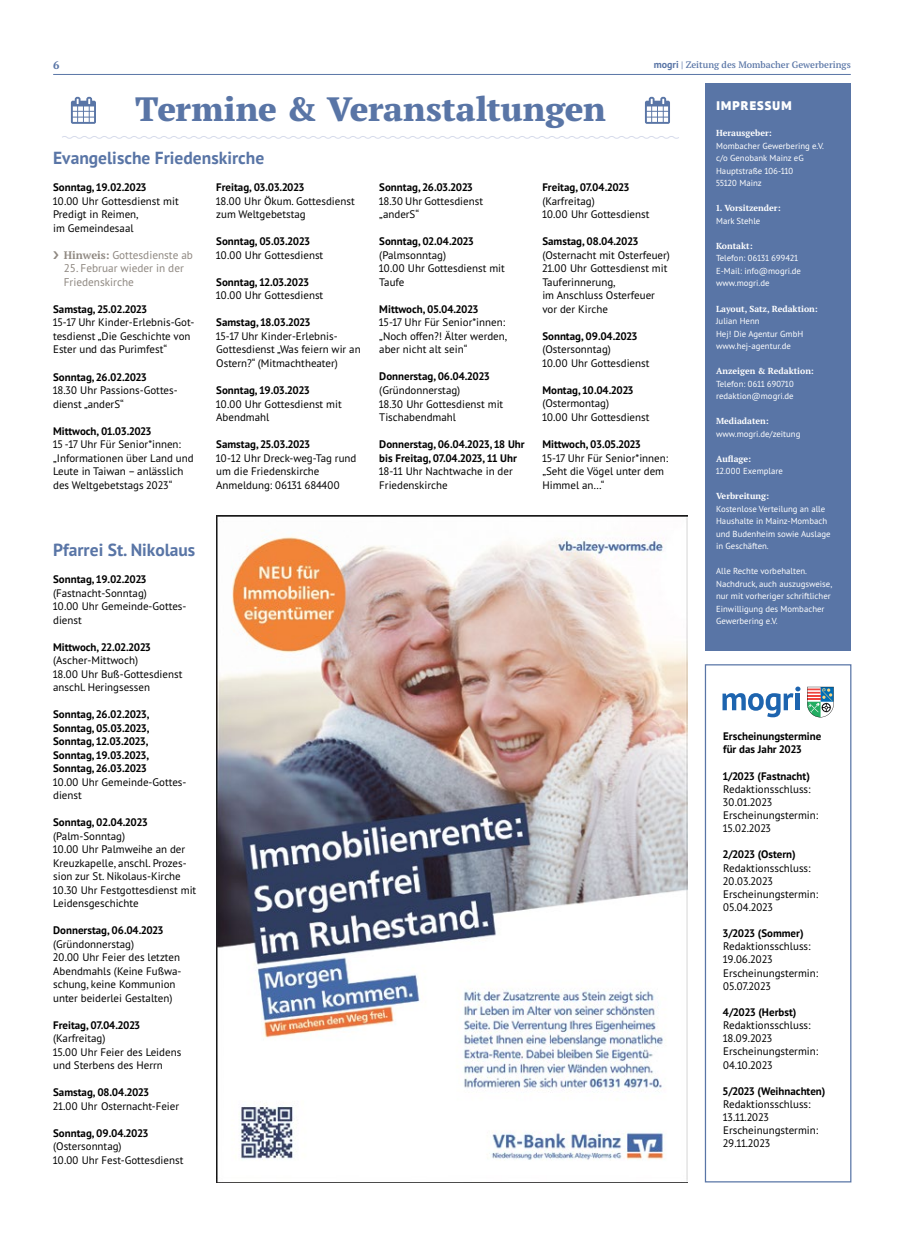
<style>
.page{position:relative;width:904px;height:1241px;background:#fff}
.page>*{position:absolute;margin:0;border:0;box-sizing:border-box;transform-origin:0 0}
.t1{font:800 33.75px "PT Serif Pro";color:#5975a6}
.t2{font:700 17.5px "PT Sans Pro";color:#5975a6}
.t3{font:900 12.5px "PT Sans Pro";letter-spacing:.095em;color:#fff}
.t4{font:11.25px/13.5px "PT Sans Pro";color:#8f8881}
.t5{font:700 11.25px "PT Serif Pro";color:#5975a6}
.t6{font:11px/13.5px "PT Sans Pro";color:#000}
.t7{font:700 11px/13.5px "PT Sans Pro";color:#000}
.t8{font:600 9.38px "PT Serif Pro";color:#5975a6}
.t9{font:8.75px/12.5px "PT Sans Pro";color:#fff}
.t10{font:700 8.75px "PT Serif Pro";color:#fff}
.s1{font-family:"PT Sans Pro";font-weight:700;font-size:10px}
.s2{font-family:"PT Serif Pro";font-weight:700;font-size:11px}
</style>
<div class="page">
<hr style="left:53px;top:74px;width:797px;height:1px;background:#5975a6">
<div style="left:704px;top:664px;width:147px;height:518px;border:1px solid #5975a6"></div>
<div style="left:705px;top:83px;width:145px;height:567px;background:#5975a6"></div>
<svg style="left:71px;top:97px;width:25px;height:27px"></svg>
<svg style="left:645px;top:97px;width:25px;height:27px"></svg>
<svg style="left:62px;top:136px;width:617px;height:3px"></svg>
<svg style="left:807px;top:686px;width:26px;height:31px"></svg>
<svg style="left:722px;top:686px;width:78px;height:31px"></svg>
<div style="left:795px;top:693px;width:5px;height:17px;background:#1d64af"></div>
<img style="left:216px;top:515px;width:471px;height:666px">
<p class="t5" style="left:53px;top:57px;width:8px">6</p>
<p class="t8" style="left:653px;top:58px;width:198px"><span class="s1">mogri</span> | Zeitung des Mombacher Gewerberings</p>
<h1 class="t1" style="left:135px;top:87px;width:472px">Termine &amp; Veranstaltungen</h1>
<p class="t3" style="left:716px;top:98px;width:76px">IMPRESSUM</p>
<p class="t10" style="left:716px;top:127px;width:57px">Herausgeber:</p>
<p class="t9" style="left:716px;top:139px;width:109px">Mombacher Gewerbering e.V. c/o Genobank Mainz eG<br>Hauptstraße 106-110<br>55120 Mainz</p>
<p class="t10" style="left:716px;top:202px;width:66px">1. Vorsitzender:</p>
<p class="t9" style="left:716px;top:214px;width:46px">Mark Stehle</p>
<p class="t10" style="left:716px;top:240px;width:38px">Kontakt:</p>
<p class="t9" style="left:716px;top:252px;width:86px">Telefon: 06131 699421<br>E-Mail: info@mogri.de www.mogri.de</p>
<p class="t10" style="left:716px;top:302px;width:103px">Layout, Satz, Redaktion:</p>
<p class="t9" style="left:716px;top:314px;width:89px">Julian Henn<br>Hej! Die Agentur GmbH www.hej-agentur.de</p>
<p class="t10" style="left:716px;top:365px;width:99px">Anzeigen &amp; Redaktion:</p>
<p class="t9" style="left:716px;top:377px;width:79px">Telefon: 0611 690710 redaktion@mogri.de</p>
<p class="t10" style="left:716px;top:415px;width:54px">Mediadaten:</p>
<p class="t9" style="left:716px;top:427px;width:86px">www.mogri.de/zeitung</p>
<p class="t10" style="left:716px;top:452px;width:37px">Auflage:</p>
<p class="t9" style="left:716px;top:464px;width:68px">12.000 Exemplare</p>
<p class="t10" style="left:716px;top:490px;width:55px">Verbreitung:</p>
<p class="t9" style="left:716px;top:502px;width:116px">Kostenlose Verteilung an alle<br>Haushalte in Mainz-Mombach und Budenheim sowie Auslage in Geschäften.</p>
<p class="t9" style="left:716px;top:564px;width:118px">Alle Rechte vorbehalten.<br>Nachdruck, auch auszugsweise, nur mit vorheriger schriftlicher<br>Einwilligung des Mombacher<br>Gewerbering e.V.</p>
<h2 class="t2" style="left:53px;top:147px;width:212px">Evangelische Friedenskirche</h2>
<p class="t7" style="left:53px;top:180px;width:95px">Sonntag, 19.02.2023</p>
<p class="t6" style="left:53px;top:194px;width:127px">10.00 Uhr Gottesdienst mit<br>Predigt in Reimen,<br>im Gemeindesaal</p>
<p class="t4" style="left:64px;top:248px;width:131px"><span class="s2">Hinweis:</span> Gottesdienste ab</p>
<p class="t4" style="left:64px;top:261px;width:122px">25. Februar wieder in der<br>Friedenskirche</p>
<p class="t7" style="left:53px;top:302px;width:95px">Samstag, 25.02.2023</p>
<p class="t6" style="left:53px;top:315px;width:143px">15-17 Uhr Kinder-Erlebnis-Got&shy;tesdienst „Die Geschichte von<br>Ester und das Purimfest“</p>
<p class="t7" style="left:53px;top:369px;width:95px">Sonntag, 26.02.2023</p>
<p class="t6" style="left:53px;top:383px;width:126px">18.30 Uhr Passions-Gottes&shy;dienst „anderS“</p>
<p class="t7" style="left:53px;top:423px;width:100px">Mittwoch, 01.03.2023</p>
<p class="t6" style="left:53px;top:437px;width:142px">15 -17 Uhr Für Senior*innen: „Informationen über Land und<br>Leute in Taiwan – anlässlich des Weltgebetstags 2023“</p>
<p class="t7" style="left:542px;top:180px;width:89px">Freitag, 07.04.2023</p>
<p class="t6" style="left:542px;top:194px;width:109px">(Karfreitag)<br>10.00 Uhr Gottesdienst</p>
<p class="t7" style="left:542px;top:234px;width:97px">Samstag, 08.04.2023</p>
<p class="t6" style="left:542px;top:248px;width:129px">(Osternacht mit Osterfeuer)<br>21.00 Uhr Gottesdienst mit<br>Tauferinnerung,<br>im Anschluss Osterfeuer vor der Kirche</p>
<p class="t7" style="left:542px;top:329px;width:97px">Sonntag, 09.04.2023</p>
<p class="t6" style="left:542px;top:342px;width:109px">(Ostersonntag)<br>10.00 Uhr Gottesdienst</p>
<p class="t7" style="left:542px;top:383px;width:93px">Montag, 10.04.2023</p>
<p class="t6" style="left:542px;top:396px;width:109px">(Ostermontag)<br>10.00 Uhr Gottesdienst</p>
<p class="t7" style="left:542px;top:437px;width:100px">Mittwoch, 03.05.2023</p>
<p class="t6" style="left:542px;top:450px;width:127px">15-17 Uhr Für Senior*innen: „Seht die Vögel unter dem<br>Himmel an…“</p>
<p class="t7" style="left:379px;top:180px;width:95px">Sonntag, 26.03.2023</p>
<p class="t6" style="left:379px;top:194px;width:105px">18.30 Uhr Gottesdienst „anderS“</p>
<p class="t7" style="left:379px;top:234px;width:96px">Sonntag, 02.04.2023</p>
<p class="t6" style="left:379px;top:248px;width:127px">(Palmsonntag)<br>10.00 Uhr Gottesdienst mit<br>Taufe</p>
<p class="t7" style="left:379px;top:302px;width:101px">Mittwoch, 05.04.2023</p>
<p class="t6" style="left:379px;top:315px;width:129px">15-17 Uhr Für Senior*innen: „Noch offen?! Älter werden, aber nicht alt sein“</p>
<p class="t7" style="left:379px;top:369px;width:112px">Donnerstag, 06.04.2023</p>
<p class="t6" style="left:379px;top:383px;width:125px">(Gründonnerstag)<br>18.30 Uhr Gottesdienst mit<br>Tischabendmahl</p>
<p class="t7" style="left:379px;top:437px;width:147px">Donnerstag, 06.04.2023, 18 Uhr bis Freitag, 07.04.2023, 11 Uhr</p>
<p class="t6" style="left:379px;top:464px;width:135px">18-11 Uhr Nachtwache in der<br>Friedenskirche</p>
<p class="t7" style="left:216px;top:180px;width:90px">Freitag, 03.03.2023</p>
<p class="t6" style="left:216px;top:194px;width:140px">18.00 Uhr Ökum. Gottesdienst zum Weltgebetstag</p>
<p class="t7" style="left:216px;top:234px;width:95px">Sonntag, 05.03.2023</p>
<p class="t6" style="left:216px;top:248px;width:109px">10.00 Uhr Gottesdienst</p>
<p class="t7" style="left:216px;top:275px;width:94px">Sonntag, 12.03.2023</p>
<p class="t6" style="left:216px;top:288px;width:109px">10.00 Uhr Gottesdienst</p>
<p class="t7" style="left:216px;top:315px;width:96px">Samstag, 18.03.2023</p>
<p class="t6" style="left:216px;top:329px;width:146px">15-17 Uhr Kinder-Erlebnis-<br>Gottesdienst „Was feiern wir an<br>Ostern?“ (Mitmachtheater)</p>
<p class="t7" style="left:216px;top:383px;width:95px">Sonntag, 19.03.2023</p>
<p class="t6" style="left:216px;top:396px;width:127px">10.00 Uhr Gottesdienst mit<br>Abendmahl</p>
<p class="t7" style="left:216px;top:437px;width:95px">Samstag, 25.03.2023</p>
<p class="t6" style="left:216px;top:450px;width:142px">10-12 Uhr Dreck-weg-Tag rund um die Friedenskirche<br>Anmeldung: 06131 684400</p>
<h2 class="t2" style="left:53px;top:538px;width:144px">Pfarrei St. Nikolaus</h2>
<p class="t7" style="left:53px;top:572px;width:95px">Sonntag, 19.02.2023</p>
<p class="t6" style="left:53px;top:585px;width:135px">(Fastnacht-Sonntag)<br>10.00 Uhr Gemeinde-Gottes&shy;dienst</p>
<p class="t7" style="left:53px;top:639px;width:99px">Mittwoch, 22.02.2023</p>
<p class="t6" style="left:53px;top:653px;width:131px">(Ascher-Mittwoch)<br>18.00 Uhr Buß-Gottesdienst anschl. Heringsessen</p>
<p class="t7" style="left:53px;top:707px;width:98px;text-align:justify">Sonntag, 26.02.2023, Sonntag, 05.03.2023, Sonntag, 12.03.2023, Sonntag, 19.03.2023, Sonntag, 26.03.2023</p>
<p class="t6" style="left:53px;top:774px;width:135px">10.00 Uhr Gemeinde-Gottes&shy;dienst</p>
<p class="t7" style="left:53px;top:815px;width:96px">Sonntag, 02.04.2023</p>
<p class="t6" style="left:53px;top:828px;width:145px">(Palm-Sonntag)<br>10.00 Uhr Palmweihe an der<br>Kreuzkapelle, anschl. Prozes&shy;sion zur St. Nikolaus-Kirche<br>10.30 Uhr Festgottesdienst mit<br>Leidensgeschichte</p>
<p class="t7" style="left:53px;top:923px;width:112px">Donnerstag, 06.04.2023</p>
<p class="t6" style="left:53px;top:936px;width:130px">(Gründonnerstag)<br>20.00 Uhr Feier des letzten<br>Abendmahls (Keine Fußwa&shy;schung, keine Kommunion unter beiderlei Gestalten)</p>
<p class="t7" style="left:53px;top:1017px;width:89px">Freitag, 07.04.2023</p>
<p class="t6" style="left:53px;top:1031px;width:130px">(Karfreitag)<br>15.00 Uhr Feier des Leidens und Sterbens des Herrn</p>
<p class="t7" style="left:53px;top:1085px;width:97px">Samstag, 08.04.2023</p>
<p class="t6" style="left:53px;top:1098px;width:127px">21.00 Uhr Osternacht-Feier</p>
<p class="t7" style="left:53px;top:1125px;width:97px">Sonntag, 09.04.2023</p>
<p class="t6" style="left:53px;top:1139px;width:132px">(Ostersonntag)<br>10.00 Uhr Fest-Gottesdienst</p>
<p class="t7" style="left:723px;top:729px;width:100px;line-height:13.1px">Erscheinungstermine für das Jahr 2023</p>
<p class="t7" style="left:723px;top:768px;width:88px">1/2023 (Fastnacht)</p>
<p class="t6" style="left:723px;top:781px;width:96px;line-height:13.1px">Redaktionsschluss:<br>30.01.2023<br>Erscheinungstermin:<br>15.02.2023</p>
<p class="t7" style="left:723px;top:847px;width:74px">2/2023 (Ostern)</p>
<p class="t6" style="left:723px;top:860px;width:96px;line-height:13.1px">Redaktionsschluss:<br>20.03.2023<br>Erscheinungstermin:<br>05.04.2023</p>
<p class="t7" style="left:723px;top:926px;width:82px">3/2023 (Sommer)</p>
<p class="t6" style="left:723px;top:939px;width:96px;line-height:13.1px">Redaktionsschluss:<br>19.06.2023<br>Erscheinungstermin:<br>05.07.2023</p>
<p class="t7" style="left:723px;top:1005px;width:75px">4/2023 (Herbst)</p>
<p class="t6" style="left:723px;top:1018px;width:96px;line-height:13.1px">Redaktionsschluss:<br>18.09.2023<br>Erscheinungstermin:<br>04.10.2023</p>
<p class="t7" style="left:723px;top:1083px;width:104px">5/2023 (Weihnachten)</p>
<p class="t6" style="left:723px;top:1096px;width:96px;line-height:13.1px">Redaktionsschluss:<br>13.11.2023<br>Erscheinungstermin:<br>29.11.2023</p>
</div>
